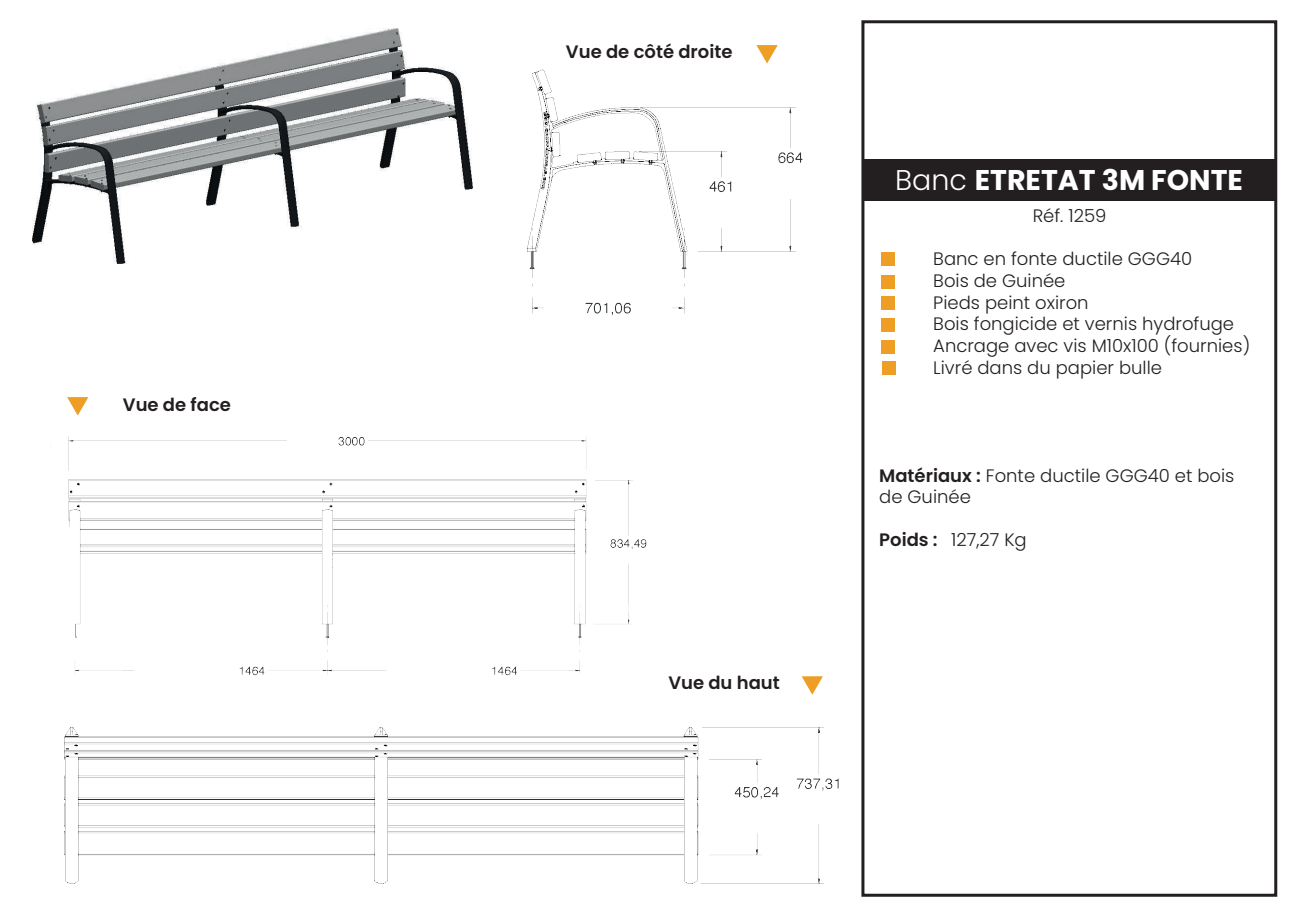
<style>
.page{position:relative;width:1289px;height:919px;background:#fff}
.page>*{position:absolute;margin:0;border:0;box-sizing:border-box;transform-origin:0 0}
.t1{font:700 28.5px "Poppins";color:#fff}
.t2{font:300 18px/21.6px "Poppins";color:#231f20}
.t3{font:600 18px "Poppins";color:#231f20}
.s1{font-weight:300}
.s2{font-weight:600}
</style>
<div class="page">
<div style="left:861px;top:20px;width:416px;height:876px;border:3px solid #231f20"></div>
<div style="left:862px;top:159px;width:412px;height:42px;background:#231f20"></div>
<svg style="left:801px;top:676px;width:22px;height:8px"></svg>
<div style="left:881px;top:253px;width:13px;height:13px;background:#ee9e25"></div>
<div style="left:881px;top:275px;width:13px;height:13px;background:#ee9e25"></div>
<div style="left:881px;top:296px;width:13px;height:14px;background:#ee9e25"></div>
<div style="left:882px;top:361px;width:13px;height:13px;background:#ee9e25"></div>
<svg style="left:756px;top:45px;width:21px;height:11px"></svg>
<div style="left:880px;top:340px;width:14px;height:13px;background:#ee9e25"></div>
<div style="left:881px;top:318px;width:13px;height:13px;background:#ee9e25"></div>
<img style="left:32px;top:28px;width:440px;height:235px">
<img style="left:527px;top:56px;width:276px;height:259px">
<img style="left:64px;top:684px;width:775px;height:200px">
<img style="left:64px;top:397px;width:595px;height:308px">
<div style="left:743px;top:167px;width:91px;height:32px;background:#fff"></div>
<div style="left:695px;top:196px;width:58px;height:29px;background:#fff"></div>
<div style="left:608px;top:550px;width:37px;height:13px;background:#fff"></div>
<div style="left:289px;top:433px;width:45px;height:17px;background:#fff"></div>
<div style="left:388px;top:664px;width:98px;height:16px;background:#fff"></div>
<div style="left:136px;top:665px;width:97px;height:15px;background:#fff"></div>
<div style="left:726px;top:801px;width:56px;height:31px;background:#fff"></div>
<div style="left:796px;top:794px;width:46px;height:28px;background:#fff"></div>
<p class="t3" style="left:123px;top:394px;width:110px">Vue de face</p>
<p class="t3" style="left:566px;top:42px;width:168px">Vue de côté droite</p>
<p class="t3" style="left:668px;top:672px;width:113px">Vue du haut</p>
<h1 class="t1" style="left:895px;top:164px;width:349px"><span class="s1">Banc</span> ETRETAT 3M FONTE</h1>
<p class="t2" style="left:1032px;top:205px;width:75px">Réf. 1259</p>
<p class="t2" style="left:933px;top:248px;width:318px">Banc en fonte ductile GGG40<br>Bois de Guinée<br>Pieds peint oxiron<br>Bois fongicide et vernis hydrofuge<br>Ancrage avec vis M10x100 (fournies)<br>Livré dans du papier bulle</p>
<p class="t2" style="left:879px;top:464px;width:357px"><span class="s2">Matériaux :</span> Fonte ductile GGG40 et bois de Guinée</p>
<p class="t2" style="left:879px;top:529px;width:149px"><span class="s2">Poids :</span> 127,27 Kg</p>
</div>
